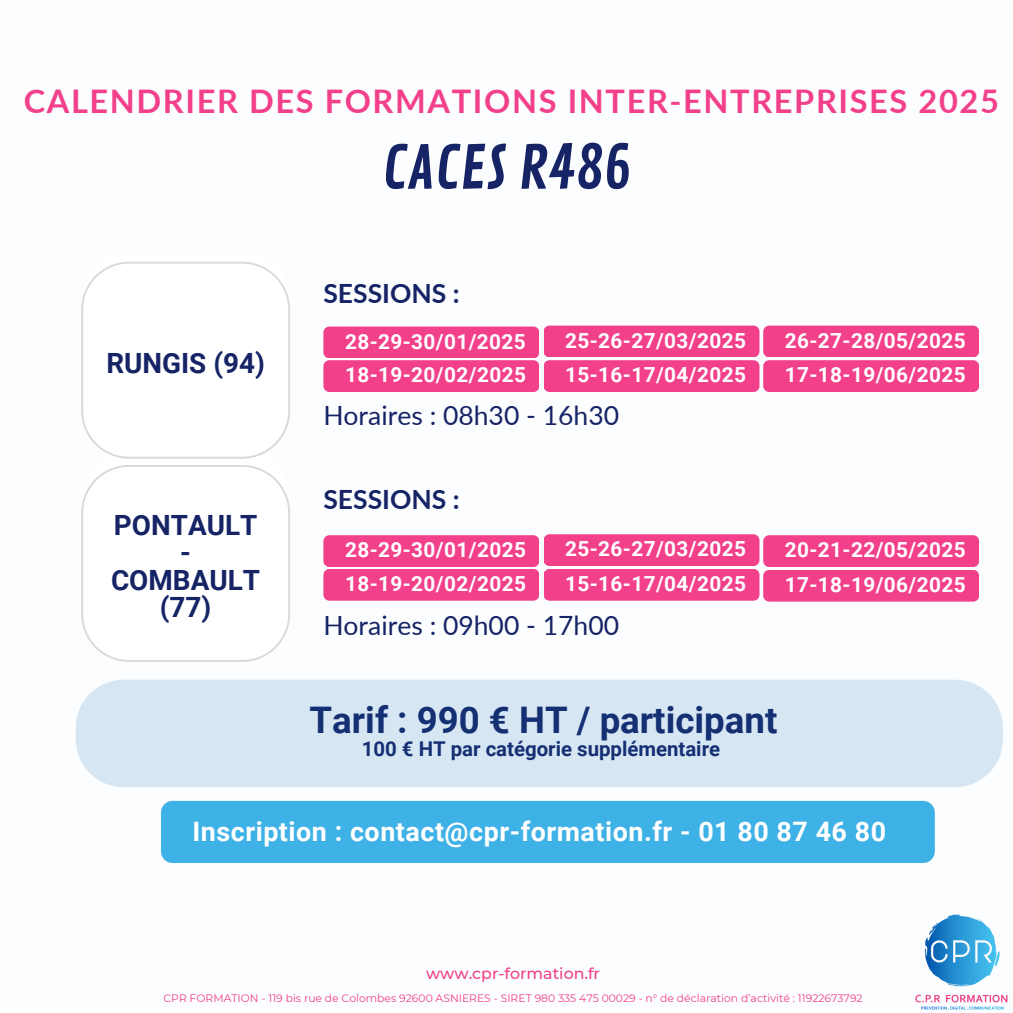
<style>
.page{position:relative;width:1013px;height:1013px;background:#fff}
.page>*{position:absolute;margin:0;border:0;box-sizing:border-box;transform-origin:0 0}
.t1{font:58.75px "Contrail One";color:#162466}
.t2{font:700 36.62px "Roboto";color:#162466}
.t3{font:700 32.5px "Lato";letter-spacing:.05em;color:#f2408a}
.t4{font:700 27.88px/27.2px "Roboto";color:#162466;text-align:center}
.t5{font:700 26.88px "Roboto";letter-spacing:.02em;color:#fff}
.t6{font:26.5px "Lato";color:#162466}
.t7{font:700 26.5px "Lato";color:#162466}
.t8{font:700 20.75px "Roboto";letter-spacing:.02em;color:#fff}
.t9{font:700 20.38px "Roboto";color:#162466}
.t10{font:500 15.75px "Montserrat";color:#f2408a}
.t11{font:10.75px "Montserrat";color:#f2408a}
</style>
<div class="page">
<div style="left:0;top:0;width:1012px;height:1012px;background:#fbfdfe"></div>
<div style="left:85px;top:255px;width:201px;height:197px;background:#fff;border-radius:33px"></div>
<div style="left:323px;top:326px;width:216px;height:32px;background:#f2408a;border-radius:6px"></div>
<div style="left:85px;top:454px;width:201px;height:197px;background:#fff;border-radius:33px"></div>
<img style="left:915px;top:914px;width:93px;height:96px">
<svg style="left:81px;top:262px;width:209px;height:196px"></svg>
<svg style="left:81px;top:465px;width:209px;height:197px"></svg>
<div style="left:161px;top:800px;width:773px;height:63px;background:#3eb1e6;border-radius:12px"></div>
<div style="left:323px;top:360px;width:216px;height:32px;background:#f2408a;border-radius:6px"></div>
<div style="left:543px;top:325px;width:216px;height:32px;background:#f2408a;border-radius:6px"></div>
<div style="left:323px;top:535px;width:216px;height:32px;background:#f2408a;border-radius:6px"></div>
<div style="left:323px;top:569px;width:216px;height:31px;background:#f2408a;border-radius:6px"></div>
<div style="left:543px;top:534px;width:216px;height:32px;background:#f2408a;border-radius:6px"></div>
<div style="left:543px;top:360px;width:216px;height:32px;background:#f2408a;border-radius:6px"></div>
<div style="left:763px;top:325px;width:216px;height:32px;background:#f2408a;border-radius:6px"></div>
<div style="left:763px;top:360px;width:216px;height:32px;background:#f2408a;border-radius:6px"></div>
<div style="left:543px;top:569px;width:216px;height:31px;background:#f2408a;border-radius:6px"></div>
<div style="left:763px;top:535px;width:216px;height:32px;background:#f2408a;border-radius:6px"></div>
<div style="left:763px;top:570px;width:216px;height:31px;background:#f2408a;border-radius:6px"></div>
<div style="left:76px;top:680px;width:926px;height:107px;background:#d6e6f3"></div>
<p class="t3" style="left:24px;top:80px;width:976px">CALENDRIER DES FORMATIONS INTER-ENTREPRISES 2025</p>
<h6 class="t1" style="left:382px;top:133px;width:250px">CACES R486</h6>
<h2 class="t4" style="left:106px;top:349px;width:160px">RUNGIS (94)</h2>
<h6 class="t4" style="left:111px;top:512px;width:151px">PONTAULT -<br>COMBAULT (77)</h6>
<h1 class="t7" style="left:323px;top:277px;width:138px">SESSIONS :</h1>
<h3 class="t8" style="left:345px;top:330px;width:182px">28-29-30/01/2025</h3>
<h6 class="t8" style="left:345px;top:363px;width:182px">18-19-20/02/2025</h6>
<h6 class="t8" style="left:565px;top:328px;width:182px">25-26-27/03/2025</h6>
<h6 class="t8" style="left:565px;top:363px;width:182px">15-16-17/04/2025</h6>
<h3 class="t6" style="left:323px;top:399px;width:297px">Horaires : 08h30 - 16h30</h3>
<h3 class="t7" style="left:323px;top:483px;width:138px">SESSIONS :</h3>
<h5 class="t8" style="left:345px;top:538px;width:182px">28-29-30/01/2025</h5>
<h3 class="t8" style="left:345px;top:571px;width:182px">18-19-20/02/2025</h3>
<h6 class="t8" style="left:565px;top:537px;width:182px">25-26-27/03/2025</h6>
<h6 class="t8" style="left:565px;top:571px;width:182px">15-16-17/04/2025</h6>
<h6 class="t6" style="left:323px;top:608px;width:297px">Horaires : 09h00 - 17h00</h6>
<h6 class="t8" style="left:784px;top:328px;width:182px">26-27-28/05/2025</h6>
<h6 class="t8" style="left:784px;top:363px;width:182px">17-18-19/06/2025</h6>
<h6 class="t8" style="left:784px;top:538px;width:182px">20-21-22/05/2025</h6>
<h5 class="t8" style="left:784px;top:572px;width:182px">17-18-19/06/2025</h5>
<h4 class="t2" style="left:309px;top:699px;width:469px">Tarif : 990 € HT / participant</h4>
<p class="t9" style="left:362px;top:736px;width:360px">100 € HT par catégorie supplémentaire</p>
<p class="t5" style="left:192px;top:816px;width:695px">Inscription : contact@cpr-formation.fr - 01 80 87 46 80</p>
<p class="t10" style="left:426px;top:963px;width:175px">www.cpr-formation.fr</p>
<p class="t11" style="left:163px;top:992px;width:700px">CPR FORMATION - 119 bis rue de Colombes 92600 ASNIERES - SIRET 980 335 475 00029 - n° de déclaration d’activité : 11922673792</p>
</div>
